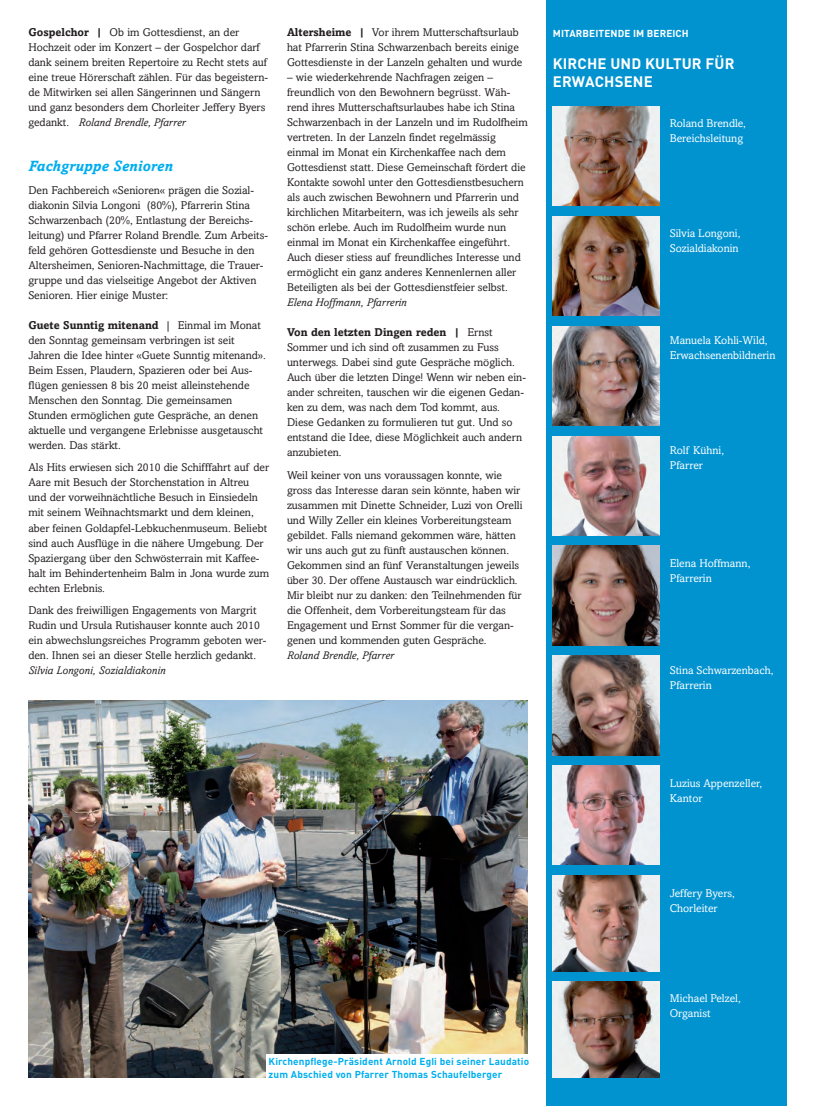
<style>
.page{position:relative;width:815px;height:1106px;background:#fff}
.page>*{position:absolute;margin:0;border:0;box-sizing:border-box;transform-origin:0 0}
.t1{font:700 15px/17.5px "DIN";letter-spacing:.01em;color:#fff}
.t2{font:italic 700 15px "Amasis";letter-spacing:.01em;color:#00aeef}
.t3{font:11.25px/15px "Amasis";color:#231f20}
.t4{font:11.25px/15px "Amasis";color:#fff}
.t5{font:italic 11.25px "Amasis";color:#231f20}
.t6{font:700 10px/12.5px "DIN";letter-spacing:.01em;color:#00aeef}
.t7{font:700 10px "DIN";letter-spacing:.01em;color:#fff}
.s1{font-weight:700}
.s2{font-style:italic}
</style>
<div class="page">
<div style="left:546px;top:0;width:241px;height:1106px;background:#0093d0"></div>
<img style="left:553px;top:106px;width:106px;height:100px">
<img style="left:553px;top:216px;width:106px;height:99px">
<img style="left:553px;top:326px;width:106px;height:99px">
<img style="left:553px;top:436px;width:106px;height:99px">
<img style="left:553px;top:546px;width:106px;height:99px">
<img style="left:553px;top:656px;width:106px;height:99px">
<img style="left:553px;top:765px;width:106px;height:100px">
<img style="left:553px;top:875px;width:106px;height:96px">
<img style="left:553px;top:981px;width:106px;height:96px">
<img style="left:28px;top:700px;width:500px;height:377px">
<div style="left:266px;top:1054px;width:267px;height:42px;background:#fff"></div>
<p class="t3" style="left:28px;top:26px;width:241px"><span class="s1">Gospelchor |</span> Ob im Gottesdienst, an der Hochzeit oder im Konzert – der Gospelchor darf dank seinem breiten Repertoire zu Recht stets auf eine treue Hörerschaft zählen. Für das begeistern&shy;de Mitwirken sei allen Sängerinnen und Sängern und ganz besonders dem Chorleiter Jeffery Byers gedankt. <span class="s2">Roland Brendle, Pfarrer</span></p>
<h1 class="t2" style="left:28px;top:161px;width:146px">Fachgruppe Senioren</h1>
<p class="t3" style="left:28px;top:184px;width:241px">Den Fachbereich «Senioren« prägen die Sozial&shy;diakonin Silvia Longoni (80%), Pfarrerin Stina Schwarzenbach (20%, Entlastung der Bereichs&shy;leitung) und Pfarrer Roland Brendle. Zum Arbeits&shy;feld gehören Gottesdienste und Besuche in den Altersheimen, Senioren-Nachmittage, die Trauer&shy;gruppe und das vielseitige Angebot der Aktiven Senioren. Hier einige Muster:</p>
<p class="t3" style="left:28px;top:319px;width:239px"><span class="s1">Guete Sunntig mitenand</span> | Einmal im Monat den Sonntag gemeinsam verbringen ist seit Jahren die Idee hinter «Guete Sunntig mitenand».<br>Beim Essen, Plaudern, Spazieren oder bei Aus&shy;flügen geniessen 8 bis 20 meist alleinstehende Menschen den Sonntag. Die gemeinsamen Stunden ermöglichen gute Gespräche, an denen aktuelle und vergangene Erlebnisse ausgetauscht werden. Das stärkt.</p>
<p class="t3" style="left:28px;top:461px;width:242px">Als Hits erwiesen sich 2010 die Schifffahrt auf der Aare mit Besuch der Storchenstation in Altreu und der vorweihnächtliche Besuch in Einsiedeln mit seinem Weihnachtsmarkt und dem kleinen, aber feinen Goldapfel-Lebkuchenmuseum. Beliebt sind auch Ausflüge in die nähere Umgebung. Der Spaziergang über den Schwösterrain mit Kaffee&shy;halt im Behindertenheim Balm in Jona wurde zum echten Erlebnis.</p>
<p class="t3" style="left:28px;top:604px;width:240px">Dank des freiwilligen Engagements von Margrit Rudin und Ursula Rutishauser konnte auch 2010 ein abwechslungsreiches Programm geboten wer&shy;den. Ihnen sei an dieser Stelle herzlich gedankt.</p>
<p class="t5" style="left:28px;top:666px;width:139px">Silvia Longoni, Sozialdiakonin</p>
<p class="t3" style="left:287px;top:26px;width:237px"><span class="s1">Altersheime |</span> Vor ihrem Mutterschaftsurlaub hat Pfarrerin Stina Schwarzenbach bereits einige<br>Gottesdienste in der Lanzeln gehalten und wurde</p>
<p class="t3" style="left:287px;top:71px;width:242px">– wie wiederkehrende Nachfragen zeigen – freundlich von den Bewohnern begrüsst. Wäh&shy;rend ihres Mutterschaftsurlaubes habe ich Stina Schwarzenbach in der Lanzeln und im Rudolfheim vertreten. In der Lanzeln findet regelmässig einmal im Monat ein Kirchenkaffee nach dem Gottesdienst statt. Diese Gemeinschaft fördert die Kontakte sowohl unter den Gottesdienstbesuchern als auch zwischen Bewohnern und Pfarrerin und kirchlichen Mitarbeitern, was ich jeweils als sehr schön erlebe. Auch im Rudolfheim wurde nun einmal im Monat ein Kirchenkaffee eingeführt.<br>Auch dieser stiess auf freundliches Interesse und ermöglicht ein ganz anderes Kennenlernen aller Beteiligten als bei der Gottesdienstfeier selbst.</p>
<p class="t5" style="left:287px;top:298px;width:121px">Elena Hoffmann, Pfarrerin</p>
<p class="t3" style="left:287px;top:326px;width:241px"><span class="s1">Von den letzten Dingen reden |</span> Ernst Sommer und ich sind oft zusammen zu Fuss unterwegs. Dabei sind gute Gespräche möglich.<br>Auch über die letzten Dinge! Wenn wir neben ein&shy;ander schreiten, tauschen wir die eigenen Gedan&shy;ken zu dem, was nach dem Tod kommt, aus.<br>Diese Gedanken zu formulieren tut gut. Und so entstand die Idee, diese Möglichkeit auch andern anzubieten.</p>
<p class="t3" style="left:287px;top:469px;width:237px">Weil keiner von uns voraussagen konnte, wie gross das Interesse daran sein könnte, haben wir zusammen mit Dinette Schneider, Luzi von Orelli und Willy Zeller ein kleines Vorbereitungsteam gebildet. Falls niemand gekommen wäre, hätten wir uns auch gut zu fünft austauschen können.<br>Gekommen sind an fünf Veranstaltungen jeweils über 30. Der offene Austausch war eindrücklich.<br>Mir bleibt nur zu danken: den Teilnehmenden für die Offenheit, dem Vorbereitungsteam für das Engagement und Ernst Sommer für die vergan&shy;genen und kommenden guten Gespräche.</p>
<p class="t5" style="left:287px;top:651px;width:108px">Roland Brendle, Pfarrer</p>
<p class="t7" style="left:553px;top:27px;width:138px">MITARBEITENDE IM BEREICH</p>
<h1 class="t1" style="left:553px;top:55px;width:183px">KIRCHE UND KULTUR FÜR<br>ERWACHSENE</h1>
<p class="t4" style="left:670px;top:116px;width:78px">Roland Brendle,<br>Bereichsleitung</p>
<p class="t4" style="left:670px;top:226px;width:72px">Silvia Longoni,<br>Sozialdiakonin</p>
<p class="t4" style="left:670px;top:334px;width:107px">Manuela Kohli-Wild,<br>Erwachsenenbildnerin</p>
<p class="t4" style="left:670px;top:444px;width:56px">Rolf Kühni,<br>Pfarrer</p>
<p class="t4" style="left:670px;top:556px;width:82px">Elena Hoffmann,<br>Pfarrerin</p>
<p class="t4" style="left:670px;top:664px;width:105px">Stina Schwarzenbach,<br>Pfarrerin</p>
<p class="t6" style="left:269px;top:1055px;width:262px">Kirchenpflege-Präsident Arnold Egli bei seiner Laudatio zum Abschied von Pfarrer Thomas Schaufelberger</p>
<p class="t4" style="left:670px;top:776px;width:94px">Luzius Appenzeller,<br>Kantor</p>
<p class="t4" style="left:670px;top:886px;width:67px">Jeffery Byers,<br>Chorleiter</p>
<p class="t4" style="left:670px;top:991px;width:73px">Michael Pelzel,<br>Organist</p>
</div>
